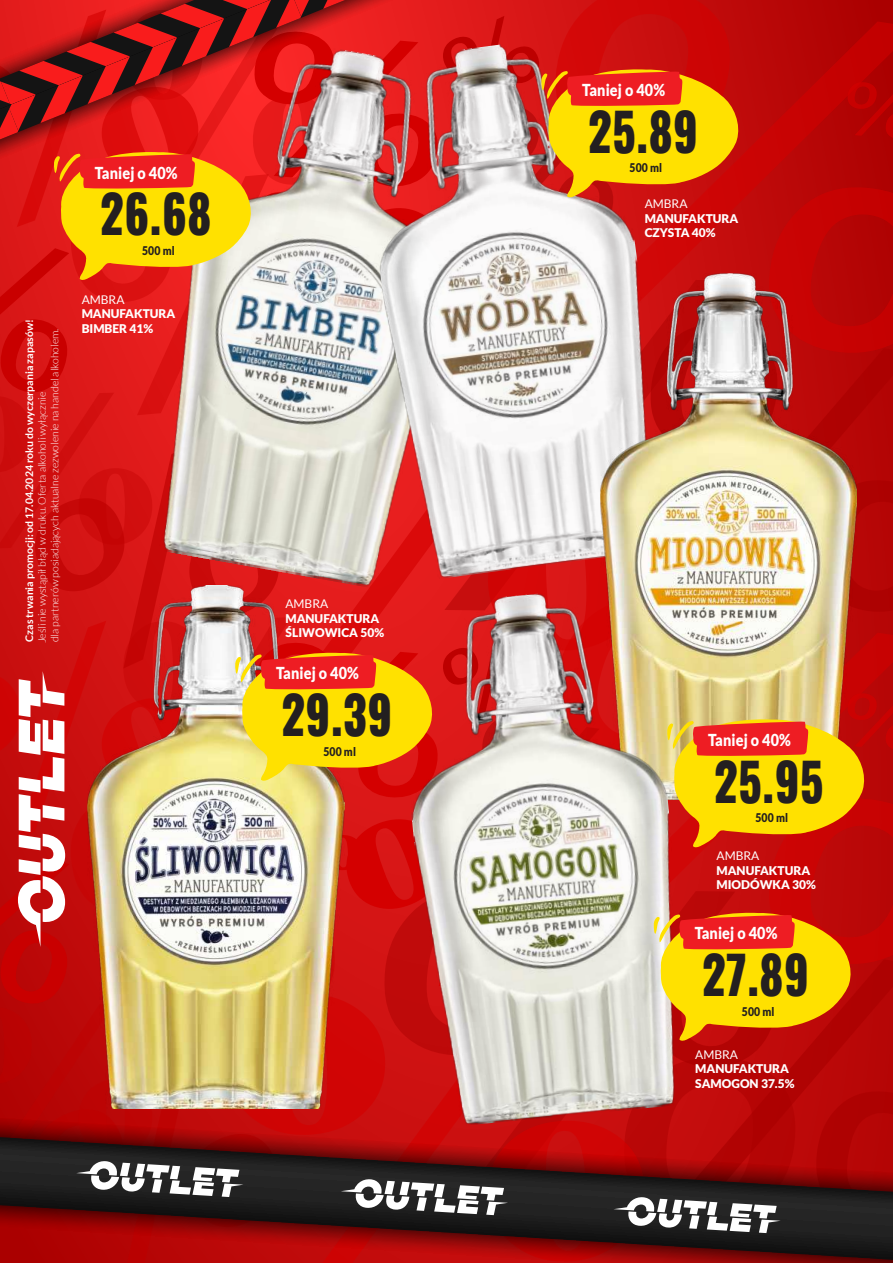
<style>
.page{position:relative;width:893px;height:1263px;background:#fff}
.page>*{position:absolute;margin:0;border:0;box-sizing:border-box;transform-origin:0 0}
.t1{font:800 52.2px "Oswald";letter-spacing:.01em;color:#231f20;scale:.87 1}
.t2{font:900 16.5px "Lato";letter-spacing:.01em;color:#fff;scale:.87 1}
.t3{font:900 12px/14.4px "Lato";color:#fff}
.t4{font:12px "Lato";color:#fff}
.t5{font:900 12px "Lato";letter-spacing:.01em;color:#231f20;scale:.87 1}
.t6{font:300 10.5px/12.6px "Lato";color:#fff}
.t7{font:700 10.5px "Lato";color:#fff}
</style>
<div class="page">
<svg style="left:863px;top:168px;width:30px;height:157px;background:#b50202"></svg>
<svg style="left:35px;top:548px;width:107px;height:69px;background:#ce0f0f"></svg>
<svg style="left:857px;top:325px;width:36px;height:287px;background:#b40404"></svg>
<svg style="left:741px;top:168px;width:112px;height:106px;background:#bf0606"></svg>
<svg style="left:741px;top:143px;width:152px;height:25px;background:#b90404"></svg>
<svg style="left:741px;top:0;width:152px;height:143px;background:#b90404"></svg>
<svg style="left:0;top:1260px;width:893px;height:3px;background:#ae0707"></svg>
<svg style="left:0;top:1233px;width:893px;height:27px;background:#830909"></svg>
<img style="left:142px;top:548px;width:344px;height:44px">
<img style="left:353px;top:548px;width:248px;height:33px">
<svg style="left:0;top:0;width:741px;height:548px;background:#d77d69"></svg>
<img style="left:601px;top:274px;width:256px;height:343px">
<img style="left:88px;top:585px;width:256px;height:32px">
<img style="left:392px;top:583px;width:305px;height:34px">
<img style="left:0;top:617px;width:893px;height:616px">
<p class="t7" style="left:25px;top:642px;width:324px;rotate:-90deg">Czas trwania promocji: od 17.04.2024 roku do wyczerpania zapasów!</p>
<p class="t6" style="left:36px;top:643px;width:316px;rotate:-90deg">Jeśli nie wystąpił błąd w druku. Oferta alkoholi wyłącznie<br>dla partnerów posiadających aktualne zezwolenie na handel alkoholem.</p>
<h2 class="t2" style="left:95px;top:163px;width:97px">Taniej o 40%</h2>
<h1 class="t1" style="left:100px;top:187px;width:129px">26.68</h1>
<p class="t5" style="left:142px;top:244px;width:39px">500 ml</p>
<p class="t4" style="left:82px;top:295px;width:44px">AMBRA</p>
<p class="t3" style="left:82px;top:306px;width:95px">MANUFAKTURA<br>BIMBER 41%</p>
<p class="t4" style="left:285px;top:600px;width:44px">AMBRA</p>
<p class="t3" style="left:285px;top:611px;width:100px">MANUFAKTURA<br>ŚLIWOWICA 50%</p>
<h2 class="t2" style="left:276px;top:664px;width:97px">Taniej o 40%</h2>
<h1 class="t1" style="left:281px;top:688px;width:129px">29.39</h1>
<p class="t5" style="left:323px;top:744px;width:39px">500 ml</p>
<h2 class="t2" style="left:582px;top:80px;width:97px">Taniej o 40%</h2>
<h1 class="t1" style="left:588px;top:104px;width:128px">25.89</h1>
<p class="t5" style="left:629px;top:161px;width:39px">500 ml</p>
<p class="t4" style="left:645px;top:199px;width:44px">AMBRA</p>
<p class="t3" style="left:645px;top:211px;width:95px">MANUFAKTURA</p>
<p class="t3" style="left:645px;top:225px;width:72px">CZYSTA 40%</p>
<h2 class="t2" style="left:708px;top:730px;width:97px">Taniej o 40%</h2>
<h1 class="t1" style="left:714px;top:754px;width:127px">25.95</h1>
<p class="t5" style="left:755px;top:811px;width:39px">500 ml</p>
<p class="t4" style="left:716px;top:851px;width:44px">AMBRA</p>
<p class="t3" style="left:716px;top:863px;width:101px">MANUFAKTURA<br>MIODÓWKA 30%</p>
<h2 class="t2" style="left:695px;top:924px;width:97px">Taniej o 40%</h2>
<h1 class="t1" style="left:702px;top:948px;width:124px">27.89</h1>
<p class="t5" style="left:742px;top:1004px;width:39px">500 ml</p>
<p class="t4" style="left:695px;top:1050px;width:44px">AMBRA</p>
<p class="t3" style="left:695px;top:1061px;width:101px">MANUFAKTURA<br>SAMOGON 37.5%</p>
</div>
